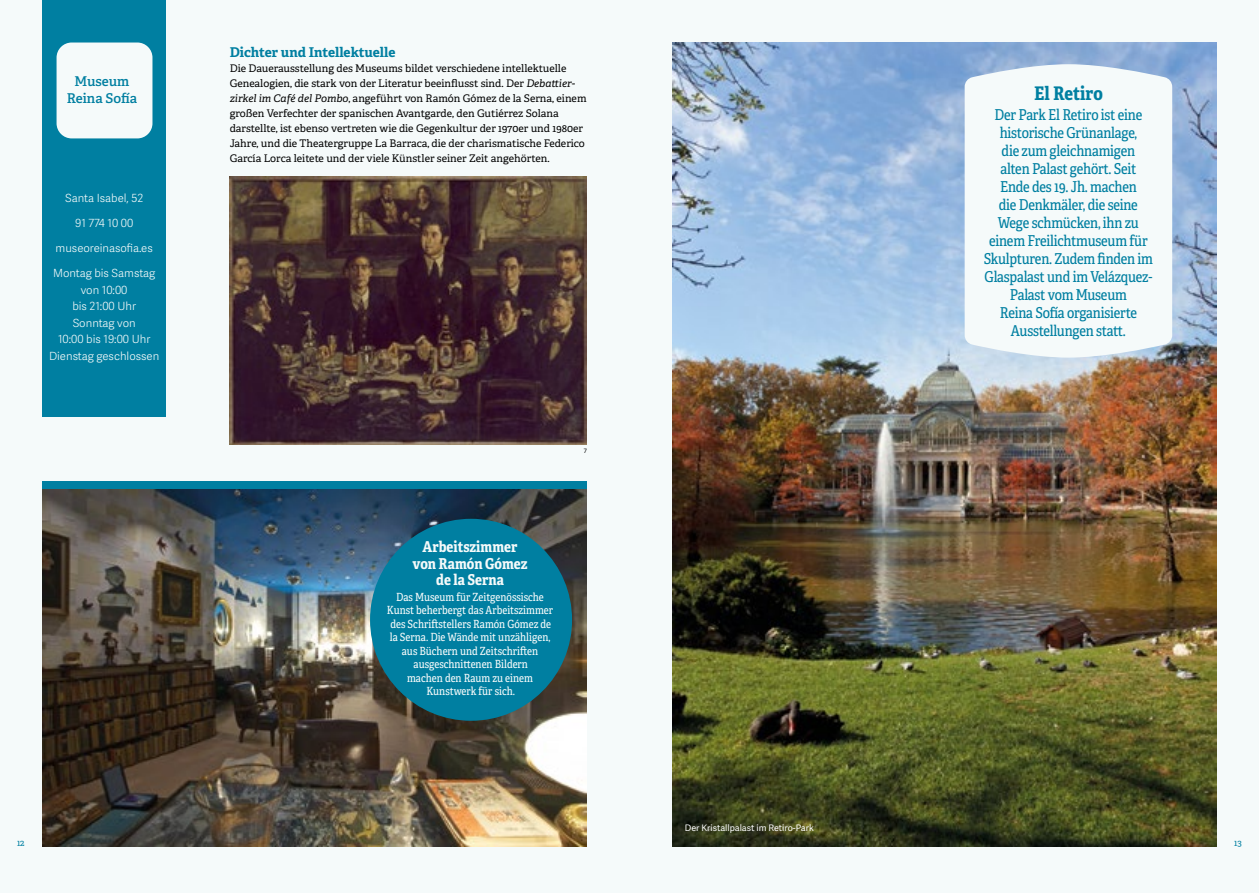
<style>
.page{position:relative;width:1259px;height:893px;background:#f5fafa}
.page>*{position:absolute;margin:0;border:0;box-sizing:border-box;transform-origin:0 0}
.t1{font:700 18.75px "Adelle Condensed";color:#007fa1}
.t2{font:15px/18px "Adelle Condensed";letter-spacing:-.015em;color:#007fa1;text-align:center}
.t3{font:700 15px/16.5px "Adelle Condensed";color:#f5fafa;text-align:center}
.t4{font:700 13.5px "Adelle";color:#007fa1}
.t5{font:600 13.5px/16.2px "Adelle";color:#007fa1;text-align:center}
.t6{font:11.25px/13.5px "Adelle Condensed";color:#f5fafa;text-align:center}
.t7{font:300 11.25px/16.5px "Adelle Sans";color:#f5fafa;text-align:center}
.t8{font:10.5px/14.9px "Adelle";color:#000}
.t9{font:9px "Adelle Sans";color:#fff}
.t10{font:9px "Adelle";color:#007fa1}
.t11{font:6px "Adelle Sans";color:#000}
.s1{font-style:italic}
</style>
<div class="page">
<img style="left:672px;top:43px;width:544px;height:803px">
<img style="left:43px;top:489px;width:544px;height:357px">
<div style="left:370px;top:519px;width:202px;height:202px;background:#007fa1;border-radius:50%"></div>
<div style="left:43px;top:0;width:123px;height:416px;background:#007fa1"></div>
<div style="left:57px;top:43px;width:95px;height:95px;background:#f5fafa;border-radius:15px"></div>
<img style="left:230px;top:176px;width:357px;height:268px">
<div style="left:43px;top:482px;width:544px;height:7px;background:#007fa1"></div>
<svg style="left:964px;top:64px;width:208px;height:294px"></svg>
<p class="t4" style="left:230px;top:44px;width:167px">Dichter und Intellektuelle</p>
<p class="t8" style="left:230px;top:61px;width:358px">Die Dauerausstellung des Museums bildet verschiedene intellektuelle Genealogien, die stark von der Literatur beeinflusst sind. Der <span class="s1">Debattier&shy;zirkel im Café del Pombo</span>, angeführt von Ramón Gómez de la Serna, einem großen Verfechter der spanischen Avantgarde, den Gutiérrez Solana darstellte, ist ebenso vertreten wie die Gegenkultur der 1970er und 1980er Jahre, und die Theatergruppe La Barraca, die der charismatische Federico García Lorca leitete und der viele Künstler seiner Zeit angehörten.</p>
<p class="t5" style="left:67px;top:74px;width:72px">Museum<br>Reina Sofía</p>
<h1 class="t1" style="left:1034px;top:79px;width:70px">El Retiro</h1>
<p class="t2" style="left:983px;top:105px;width:171px">Der Park El Retiro ist eine historische Grünanlage,<br>die zum gleichnamigen<br>alten Palast gehört. Seit<br>Ende des 19. Jh. machen<br>die Denkmäler, die seine<br>Wege schmücken, ihn zu einem Freilichtmuseum für<br>Skulpturen. Zudem finden im<br>Glaspalast und im Velázquez-<br>Palast vom Museum<br>Reina Sofía organisierte<br>Ausstellungen statt.</p>
<p class="t7" style="left:65px;top:190px;width:79px">Santa Isabel, 52</p>
<p class="t7" style="left:75px;top:215px;width:60px">91 774 10 00</p>
<p class="t7" style="left:56px;top:240px;width:99px">museoreinasofia.es</p>
<p class="t7" style="left:49px;top:265px;width:112px">Montag bis Samstag von 10:00<br>bis 21:00 Uhr<br>Sonntag von<br>10:00 bis 19:00 Uhr<br>Dienstag geschlossen</p>
<p class="t11" style="left:584px;top:447px;width:5px">7</p>
<h2 class="t3" style="left:412px;top:538px;width:117px">Arbeitszimmer von Ramón Gómez de la Serna</h2>
<p class="t6" style="left:387px;top:590px;width:168px">Das Museum für Zeitgenössische<br>Kunst beherbergt das Arbeitszimmer des Schriftstellers Ramón Gómez de la Serna. Die Wände mit unzähligen, aus Büchern und Zeitschriften ausgeschnittenen Bildern<br>machen den Raum zu einem<br>Kunstwerk für sich.</p>
<p class="t9" style="left:685px;top:821px;width:131px">Der Kristallpalast im Retiro-Park</p>
<p class="t10" style="left:17px;top:837px;width:9px">12</p>
<p class="t10" style="left:1234px;top:837px;width:9px">13</p>
</div>
